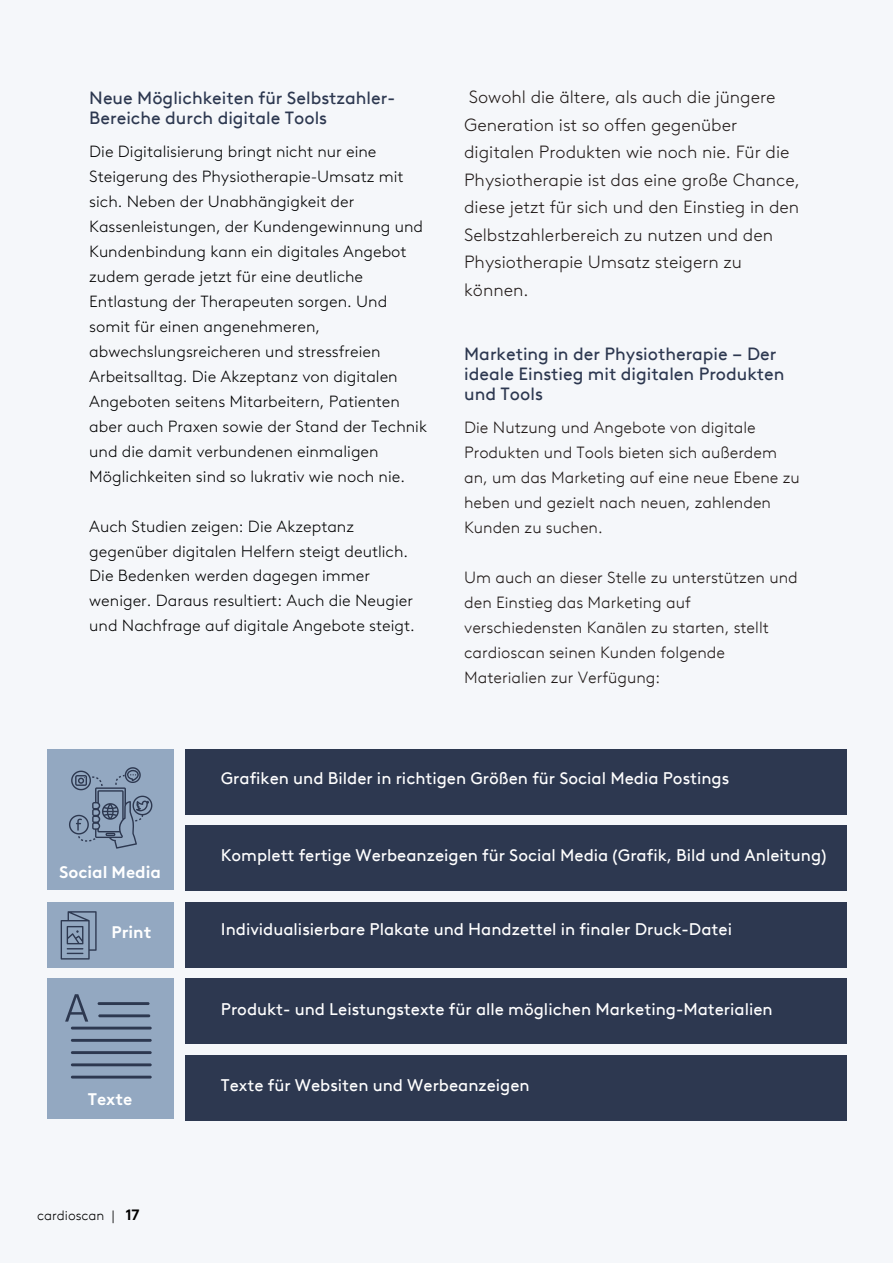
<style>
.page{position:relative;width:893px;height:1264px;background:#fff}
.page>*{position:absolute;margin:0;border:0;box-sizing:border-box;transform-origin:0 0}
.t1{font:300 17.7px/27.5px "Brown LL";color:#201917}
.t2{font:17.7px/20px "Brown LLTT";color:#2d3850}
.t3{font:16.8px "Brown LLTT";color:#fff}
.t4{font:700 16.8px "Brown LL";color:#fff}
.t5{font:300 16.2px/25px "Brown LL";color:#000}
.t6{font:300 16.2px/25px "Brown LLTT";color:#201917}
.t7{font:300 13.5px "Brown LLTT";color:#000}
.s1{font-family:"Brown LL";font-weight:700;font-size:15px}
</style>
<div class="page">
<div style="left:0;top:0;width:892px;height:1262px;background:#f5f7fa"></div>
<div style="left:185px;top:748px;width:662px;height:66px;background:#2d3850"></div>
<div style="left:47px;top:748px;width:126px;height:141px;background:#93a8c1"></div>
<div style="left:185px;top:825px;width:662px;height:66px;background:#2d3850"></div>
<div style="left:185px;top:1054px;width:662px;height:66px;background:#2d3850"></div>
<div style="left:185px;top:901px;width:662px;height:66px;background:#2d3850"></div>
<div style="left:47px;top:901px;width:126px;height:66px;background:#93a8c1"></div>
<div style="left:185px;top:978px;width:662px;height:66px;background:#2d3850"></div>
<div style="left:47px;top:978px;width:126px;height:141px;background:#93a8c1"></div>
<svg style="left:69px;top:767px;width:83px;height:81px"></svg>
<svg style="left:65px;top:994px;width:23px;height:27px"></svg>
<hr style="left:98px;top:1002px;width:51px;height:3px;background:#2d3850">
<hr style="left:98px;top:1014px;width:52px;height:3px;background:#2d3850">
<hr style="left:71px;top:1026px;width:81px;height:3px;background:#2d3850">
<hr style="left:71px;top:1038px;width:81px;height:3px;background:#2d3850">
<hr style="left:71px;top:1051px;width:81px;height:3px;background:#2d3850">
<hr style="left:71px;top:1063px;width:81px;height:3px;background:#2d3850">
<hr style="left:71px;top:1075px;width:81px;height:3px;background:#2d3850">
<svg style="left:61px;top:911px;width:36px;height:48px"></svg>
<p class="t2" style="left:89px;top:89px;width:307px">Neue Möglichkeiten für Selbstzahler-<br>Bereiche durch digitale Tools</p>
<p class="t5" style="left:89px;top:140px;width:339px">Die Digitalisierung bringt nicht nur eine Steigerung des Physiotherapie-Umsatz mit sich. Neben der Unabhängigkeit der Kassenleistungen, der Kundengewinnung und Kundenbindung kann ein digitales Angebot zudem gerade jetzt für eine deutliche Entlastung der Therapeuten sorgen. Und somit für einen angenehmeren, abwechslungsreicheren und stressfreien Arbeitsalltag. Die Akzeptanz von digitalen Angeboten seitens Mitarbeitern, Patienten aber auch Praxen sowie der Stand der Technik und die damit verbundenen einmaligen Möglichkeiten sind so lukrativ wie noch nie.</p>
<p class="t5" style="left:89px;top:515px;width:327px">Auch Studien zeigen: Die Akzeptanz gegenüber digitalen Helfern steigt deutlich.<br>Die Bedenken werden dagegen immer weniger. Daraus resultiert: Auch die Neugier und Nachfrage auf digitale Angebote steigt.</p>
<p class="t1" style="left:464px;top:85px;width:337px">Sowohl die ältere, als auch die jüngere Generation ist so offen gegenüber digitalen Produkten wie noch nie. Für die Physiotherapie ist das eine große Chance, diese jetzt für sich und den Einstieg in den Selbstzahlerbereich zu nutzen und den Physiotherapie Umsatz steigern zu können.</p>
<p class="t2" style="left:464px;top:345px;width:322px">Marketing in der Physiotherapie – Der ideale Einstieg mit digitalen Produkten und Tools</p>
<p class="t6" style="left:464px;top:416px;width:337px">Die Nutzung und Angebote von digitale Produkten und Tools bieten sich außerdem an, um das Marketing auf eine neue Ebene zu heben und gezielt nach neuen, zahlenden Kunden zu suchen.</p>
<p class="t6" style="left:464px;top:566px;width:335px">Um auch an dieser Stelle zu unterstützen und den Einstieg das Marketing auf verschiedensten Kanälen zu starten, stellt cardioscan seinen Kunden folgende Materialien zur Verfügung:</p>
<p class="t4" style="left:59px;top:865px;width:103px">Social Media</p>
<p class="t4" style="left:111px;top:925px;width:41px">Print</p>
<p class="t4" style="left:88px;top:1092px;width:46px">Texte</p>
<p class="t7" style="left:37px;top:1209px;width:104px">cardioscan | <span class="s1">17</span></p>
<p class="t3" style="left:221px;top:771px;width:510px">Grafiken und Bilder in richtigen Größen für Social Media Postings</p>
<p class="t3" style="left:221px;top:848px;width:607px">Komplett fertige Werbeanzeigen für Social Media (Grafik, Bild und Anleitung)</p>
<p class="t3" style="left:221px;top:922px;width:512px">Individualisierbare Plakate und Handzettel in finaler Druck-Datei</p>
<p class="t3" style="left:221px;top:1001px;width:553px">Produkt- und Leistungstexte für alle möglichen Marketing-Materialien</p>
<p class="t3" style="left:221px;top:1078px;width:310px">Texte für Websiten und Werbeanzeigen</p>
</div>
